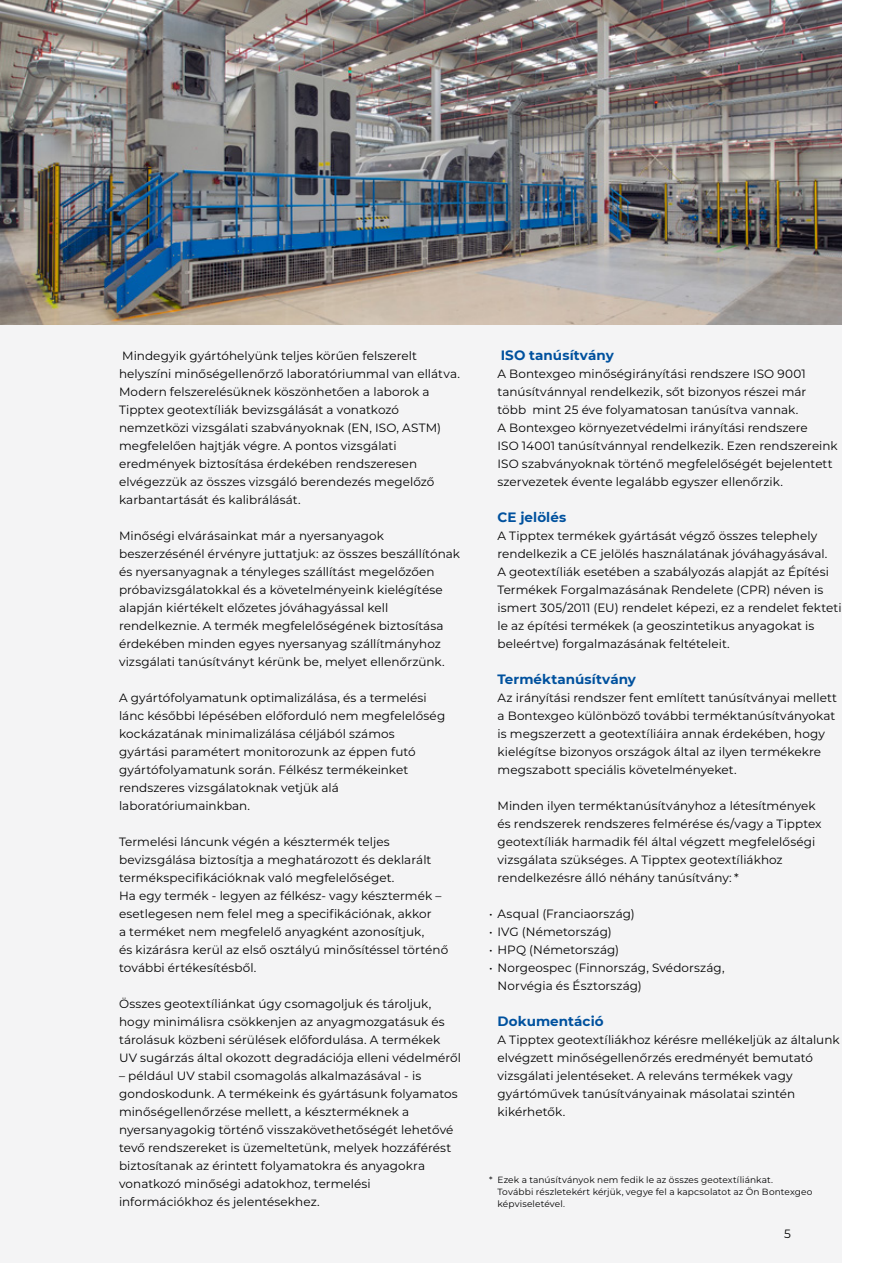
<style>
.page{position:relative;width:893px;height:1263px;background:#fff}
.page>*{position:absolute;margin:0;border:0;box-sizing:border-box;transform-origin:0 0}
.t1{font:700 13.5px "Montserrat";letter-spacing:.005em;color:#00519e}
.t2{font:12px/18px "Montserrat";letter-spacing:.005em;color:#000}
.t3{font:9px/12px "Montserrat";letter-spacing:.015em;color:#000}
</style>
<div class="page">
<div style="left:0;top:0;width:842px;height:1263px;background:#f4f4f5"></div>
<img style="left:0;top:0;width:842px;height:324px">
<p class="t2" style="left:119px;top:346px;width:342px">Mindegyik gyártóhelyünk teljes körűen felszerelt helyszíni minőségellenőrző laboratóriummal van ellátva.<br>Modern felszerelésüknek köszönhetően a laborok a Tipptex geotextíliák bevizsgálását a vonatkozó nemzetközi vizsgálati szabványoknak (EN, ISO, ASTM) megfelelően hajtják végre. A pontos vizsgálati eredmények biztosítása érdekében rendszeresen elvégezzük az összes vizsgáló berendezés megelőző karbantartását és kalibrálását.</p>
<p class="t2" style="left:119px;top:526px;width:342px">Minőségi elvárásainkat már a nyersanyagok beszerzésénél érvényre juttatjuk: az összes beszállítónak és nyersanyagnak a tényleges szállítást megelőzően próbavizsgálatokkal és a követelményeink kielégítése alapján kiértékelt előzetes jóváhagyással kell rendelkeznie. A termék megfelelőségének biztosítása érdekében minden egyes nyersanyag szállítmányhoz vizsgálati tanúsítványt kérünk be, melyet ellenőrzünk.</p>
<p class="t2" style="left:119px;top:688px;width:328px">A gyártófolyamatunk optimalizálása, és a termelési lánc későbbi lépésében előforduló nem megfelelőség kockázatának minimalizálása céljából számos gyártási paramétert monitorozunk az éppen futó gyártófolyamatunk során. Félkész termékeinket rendszeres vizsgálatoknak vetjük alá laboratóriumainkban.</p>
<p class="t2" style="left:119px;top:832px;width:331px">Termelési láncunk végén a késztermék teljes bevizsgálása biztosítja a meghatározott és deklarált termékspecifikációknak való megfelelőséget.<br>Ha egy termék - legyen az félkész- vagy késztermék – esetlegesen nem felel meg a specifikációnak, akkor<br>a terméket nem megfelelő anyagként azonosítjuk,<br>és kizárásra kerül az első osztályú minősítéssel történő további értékesítésből.</p>
<p class="t2" style="left:119px;top:994px;width:343px">Összes geotextíliánkat úgy csomagoljuk és tároljuk, hogy minimálisra csökkenjen az anyagmozgatásuk és tárolásuk közbeni sérülések előfordulása. A termékek UV sugárzás által okozott degradációja elleni védelméről</p>
<p class="t2" style="left:119px;top:1066px;width:340px">– például UV stabil csomagolás alkalmazásával - is gondoskodunk. A termékeink és gyártásunk folyamatos minőségellenőrzése mellett, a készterméknek a nyersanyagokig történő visszakövethetőségét lehetővé tevő rendszereket is üzemeltetünk, melyek hozzáférést biztosítanak az érintett folyamatokra és anyagokra vonatkozó minőségi adatokhoz, termelési információkhoz és jelentésekhez.</p>
<p class="t1" style="left:501px;top:345px;width:115px">ISO tanúsítvány</p>
<p class="t2" style="left:497px;top:364px;width:342px">A Bontexgeo minőségirányítási rendszere ISO 9001 tanúsítvánnyal rendelkezik, sőt bizonyos részei már több mint 25 éve folyamatosan tanúsítva vannak.<br>A Bontexgeo környezetvédelmi irányítási rendszere<br>ISO 14001 tanúsítvánnyal rendelkezik. Ezen rendszereink ISO szabványoknak történő megfelelőségét bejelentett szervezetek évente legalább egyszer ellenőrzik.</p>
<p class="t1" style="left:497px;top:507px;width:70px">CE jelölés</p>
<p class="t2" style="left:497px;top:526px;width:346px">A Tipptex termékek gyártását végző összes telephely rendelkezik a CE jelölés használatának jóváhagyásával.<br>A geotextíliák esetében a szabályozás alapját az Építési Termékek Forgalmazásának Rendelete (CPR) néven is ismert 305/2011 (EU) rendelet képezi, ez a rendelet fekteti le az építési termékek (a geoszintetikus anyagokat is beleértve) forgalmazásának feltételeit.</p>
<p class="t1" style="left:497px;top:669px;width:140px">Terméktanúsítvány</p>
<p class="t2" style="left:497px;top:688px;width:341px">Az irányítási rendszer fent említett tanúsítványai mellett a Bontexgeo különböző további terméktanúsítványokat is megszerzett a geotextíliáira annak érdekében, hogy kielégítse bizonyos országok által az ilyen termékekre megszabott speciális követelményeket.</p>
<p class="t2" style="left:497px;top:796px;width:326px">Minden ilyen terméktanúsítványhoz a létesítmények és rendszerek rendszeres felmérése és/vagy a Tipptex geotextíliák harmadik fél által végzett megfelelőségi vizsgálata szükséges. A Tipptex geotextíliákhoz rendelkezésre álló néhány tanúsítvány: *</p>
<p class="t2" style="left:489px;top:904px;width:147px">• Asqual (Franciaország)</p>
<p class="t2" style="left:489px;top:922px;width:124px">• IVG (Németország)</p>
<p class="t2" style="left:489px;top:940px;width:132px">• HPQ (Németország)</p>
<p class="t2" style="left:497px;top:958px;width:229px;text-indent:-9px">• Norgeospec (Finnország, Svédország,<br>Norvégia és Észtország)</p>
<p class="t1" style="left:497px;top:1011px;width:108px">Dokumentáció</p>
<p class="t2" style="left:497px;top:1030px;width:344px">A Tipptex geotextíliákhoz kérésre mellékeljük az általunk elvégzett minőségellenőrzés eredményét bemutató vizsgálati jelentéseket. A releváns termékek vagy gyártóművek tanúsítványainak másolatai szintén kikérhetők.</p>
<p class="t3" style="left:497px;top:1174px;width:316px;text-indent:-9px">* Ezek a tanúsítványok nem fedik le az összes geotextíliánkat.<br>További részletekért kérjük, vegye fel a kapcsolatot az Ön Bontexgeo képviseletével.</p>
<p class="t2" style="left:784px;top:1224px;width:8px">5</p>
</div>
